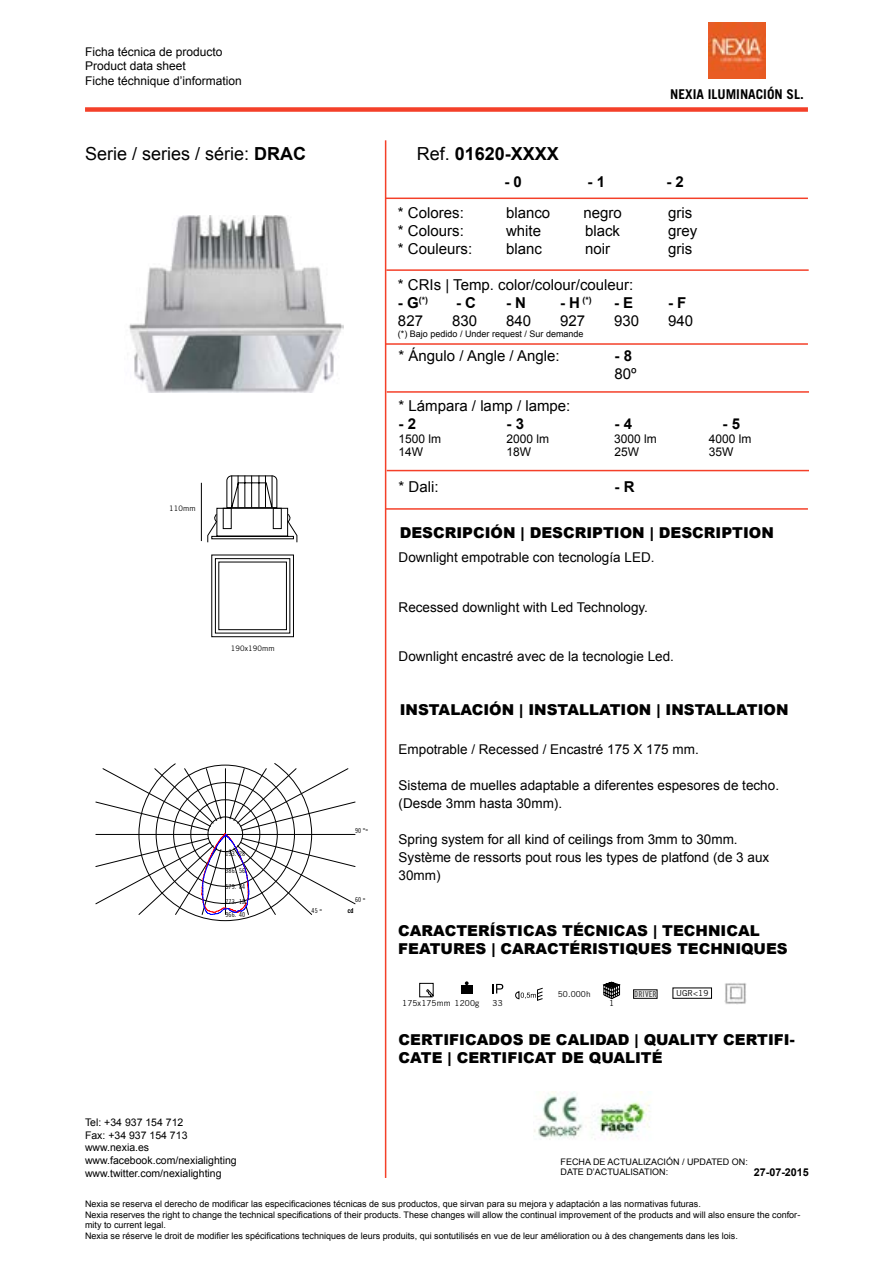
<style>
.page{position:relative;width:893px;height:1263px;background:#fff}
.page>*{position:absolute;margin:0;border:0;box-sizing:border-box;transform-origin:0 0}
.t1{font:18px "Arial";color:#000}
.t2{font:700 18px "Arial";color:#000}
.t3{font:900 15px/18px "Arial";color:#000}
.t4{font:15px "Arial";color:#000}
.t5{font:700 15px "Arial";color:#000}
.t6{font:13.5px/18px "Arial";color:#000}
.t7{font:700 13.5px "Trade Gothic LT Std";color:#000}
.t8{font:12px/14.4px "Arial";color:#000}
.t9{font:700 10.8px "Arial";color:#000}
.t10{font:10.5px/12.6px "Arial";color:#000}
.t11{font:9px/10.8px "Arial";color:#000}
.t12{font:700 8.7px "Arial";color:#000}
.t13{font:8.25px "Trade Gothic LT Std";letter-spacing:.01em;color:#000}
.t14{font:8.25px "Trade Gothic LT Std Bd Cn 20";letter-spacing:.01em;color:#575756}
.t15{font:7.5px "Trade Gothic LT Std";letter-spacing:.01em;color:#000}
.t16{font:6.75px "Trade Gothic LT Std Cn 18";color:#000}
.s1{font-weight:700}
.s2{font-weight:400}
.s3{font-size:15px}
</style>
<div class="page">
<div style="left:85px;top:107px;width:723px;height:5px;background:#f44029"></div>
<hr style="left:386px;top:269px;width:423px;height:2px;background:#f44029">
<hr style="left:386px;top:343px;width:422px;height:2px;background:#f44029">
<hr style="left:385px;top:140px;width:1px;height:1038px;background:#f44029">
<hr style="left:387px;top:391px;width:422px;height:2px;background:#f44029">
<hr style="left:386px;top:508px;width:422px;height:2px;background:#f44029">
<img style="left:534px;top:1092px;width:116px;height:48px">
<hr style="left:386px;top:198px;width:422px;height:1px;background:#f44029">
<hr style="left:387px;top:470px;width:422px;height:1px;background:#f44029">
<img style="left:725px;top:983px;width:22px;height:21px">
<img style="left:129px;top:216px;width:215px;height:176px">
<hr style="left:201px;top:483px;width:1px;height:58px;background:#000">
<svg style="left:207px;top:475px;width:90px;height:68px"></svg>
<div style="left:212px;top:555px;width:82px;height:82px;border:1px solid #000"></div>
<svg style="left:215px;top:558px;width:75px;height:75px"></svg>
<svg style="left:465px;top:981px;width:4px;height:4px"></svg>
<div style="left:461px;top:985px;width:12px;height:9px;background:#000"></div>
<svg style="left:493px;top:984px;width:10px;height:9px"></svg>
<svg style="left:603px;top:982px;width:17px;height:17px"></svg>
<svg style="left:515px;top:987px;width:28px;height:14px"></svg>
<svg style="left:419px;top:982px;width:15px;height:15px"></svg>
<svg style="left:95px;top:763px;width:260px;height:158px"></svg>
<img style="left:709px;top:22px;width:56px;height:57px">
<h3 class="t8" style="left:85px;top:45px;width:158px">Ficha técnica de producto<br>Product data sheet<br>Fiche téchnique d’information</h3>
<h1 class="t1" style="left:85px;top:142px;width:223px">Serie / series / série: <span class="s1">DRAC</span></h1>
<h1 class="t2" style="left:417px;top:142px;width:144px"><span class="s2">Ref.</span> 01620-XXXX</h1>
<h3 class="t7" style="left:670px;top:86px;width:135px">NEXIA ILUMINACIÓN SL.</h3>
<h2 class="t5" style="left:504px;top:172px;width:19px">- 0</h2>
<h2 class="t5" style="left:588px;top:172px;width:19px">- 1</h2>
<h2 class="t5" style="left:666px;top:172px;width:19px">- 2</h2>
<h2 class="t4" style="left:398px;top:203px;width:67px">* Colores:</h2>
<h2 class="t4" style="left:506px;top:203px;width:46px">blanco</h2>
<h2 class="t4" style="left:584px;top:203px;width:40px">negro</h2>
<h2 class="t4" style="left:668px;top:203px;width:26px">gris</h2>
<h2 class="t4" style="left:398px;top:221px;width:67px">* Colours:</h2>
<h2 class="t4" style="left:506px;top:221px;width:37px">white</h2>
<h2 class="t4" style="left:585px;top:221px;width:37px">black</h2>
<h2 class="t4" style="left:668px;top:221px;width:31px">grey</h2>
<h2 class="t4" style="left:398px;top:239px;width:76px">* Couleurs:</h2>
<h2 class="t4" style="left:506px;top:239px;width:37px">blanc</h2>
<h2 class="t4" style="left:585px;top:239px;width:27px">noir</h2>
<h2 class="t4" style="left:668px;top:239px;width:26px">gris</h2>
<h2 class="t4" style="left:398px;top:275px;width:237px">* CRIs | Temp. color/colour/couleur:</h2>
<p class="t12" style="left:398px;top:294px;width:32px"><span class="s3">- G</span>(*)</p>
<h2 class="t5" style="left:456px;top:293px;width:21px">- C</h2>
<h2 class="t5" style="left:506px;top:293px;width:21px">- N</h2>
<p class="t12" style="left:560px;top:294px;width:33px"><span class="s3">- H</span> (*)</p>
<h2 class="t5" style="left:614px;top:293px;width:21px">- E</h2>
<h2 class="t5" style="left:668px;top:293px;width:20px">- F</h2>
<h2 class="t4" style="left:398px;top:311px;width:27px">827</h2>
<h2 class="t4" style="left:452px;top:311px;width:27px">830</h2>
<h2 class="t4" style="left:506px;top:311px;width:27px">840</h2>
<h2 class="t4" style="left:560px;top:311px;width:27px">927</h2>
<h2 class="t4" style="left:614px;top:311px;width:27px">930</h2>
<h2 class="t4" style="left:668px;top:311px;width:27px">940</h2>
<p class="t11" style="left:398px;top:329px;width:187px">(*) Bajo pedido / Under request / Sur demande</p>
<h2 class="t4" style="left:399px;top:346px;width:162px">* Ángulo / Angle / Angle:</h2>
<h2 class="t5" style="left:615px;top:346px;width:19px">- 8</h2>
<h2 class="t4" style="left:615px;top:364px;width:24px">80º</h2>
<p class="t15" style="left:169px;top:503px;width:28px">110mm</p>
<p class="t15" style="left:231px;top:644px;width:45px">190x190mm</p>
<p class="t16" style="left:225px;top:850px;width:21px">193. 28</p>
<p class="t16" style="left:225px;top:866px;width:21px">386. 56</p>
<p class="t16" style="left:225px;top:882px;width:21px">579. 84</p>
<p class="t16" style="left:225px;top:898px;width:21px">773. 12</p>
<p class="t16" style="left:225px;top:910px;width:21px">966. 40</p>
<p class="t10" style="left:85px;top:1116px;width:153px">Tel: +34 937 154 712<br>Fax: +34 937 154 713 www.nexia.es www.facebook.com/nexialighting www.twitter.com/nexialighting</p>
<p class="t16" style="left:312px;top:906px;width:12px">45 °</p>
<p class="t16" style="left:355px;top:826px;width:15px">90 °°</p>
<p class="t16" style="left:355px;top:896px;width:12px">60 °</p>
<p class="t16" style="left:348px;top:906px;width:7px">cd</p>
<h2 class="t4" style="left:399px;top:396px;width:173px">* Lámpara / lamp / lampe:</h2>
<h2 class="t5" style="left:399px;top:414px;width:19px">- 2</h2>
<h2 class="t5" style="left:507px;top:414px;width:19px">- 3</h2>
<h2 class="t5" style="left:615px;top:414px;width:19px">- 4</h2>
<h2 class="t5" style="left:723px;top:414px;width:19px">- 5</h2>
<h3 class="t8" style="left:399px;top:432px;width:44px">1500 lm</h3>
<h3 class="t8" style="left:507px;top:432px;width:44px">2000 lm</h3>
<h3 class="t8" style="left:614px;top:432px;width:44px">3000 lm</h3>
<h3 class="t8" style="left:709px;top:432px;width:44px">4000 lm</h3>
<h3 class="t8" style="left:399px;top:445px;width:26px">14W</h3>
<h3 class="t8" style="left:507px;top:445px;width:26px">18W</h3>
<h3 class="t8" style="left:615px;top:445px;width:26px">25W</h3>
<h3 class="t8" style="left:709px;top:445px;width:26px">35W</h3>
<h2 class="t4" style="left:399px;top:477px;width:42px">* Dali:</h2>
<h2 class="t5" style="left:615px;top:477px;width:21px">- R</h2>
<h2 class="t3" style="left:400px;top:523px;width:376px">DESCRIPCIÓN | DESCRIPTION | DESCRIPTION</h2>
<h3 class="t6" style="left:399px;top:549px;width:257px">Downlight empotrable con tecnología LED.</h3>
<h3 class="t6" style="left:399px;top:598px;width:251px">Recessed downlight with Led Technology.</h3>
<h3 class="t6" style="left:399px;top:648px;width:277px">Downlight encastré avec de la tecnologie Led.</h3>
<h2 class="t3" style="left:400px;top:700px;width:390px">INSTALACIÓN | INSTALLATION | INSTALLATION</h2>
<h3 class="t6" style="left:399px;top:741px;width:302px">Empotrable / Recessed / Encastré 175 X 175 mm.</h3>
<h3 class="t6" style="left:399px;top:777px;width:382px">Sistema de muelles adaptable a diferentes espesores de techo. (Desde 3mm hasta 30mm).</h3>
<h3 class="t6" style="left:399px;top:831px;width:372px">Spring system for all kind of ceilings from 3mm to 30mm.<br>Système de ressorts pout rous les types de platfond (de 3 aux<br>30mm)</h3>
<h2 class="t3" style="left:398px;top:921px;width:391px">CARACTERÍSTICAS TÉCNICAS | TECHNICAL<br>FEATURES | CARACTÉRISTIQUES TECHNIQUES</h2>
<p class="t13" style="left:558px;top:989px;width:34px">50.000h</p>
<p class="t14" style="left:634px;top:989px;width:24px">DRIVER</p>
<p class="t13" style="left:676px;top:988px;width:34px">UGR&lt;19</p>
<p class="t13" style="left:455px;top:997px;width:26px">1200g</p>
<p class="t13" style="left:493px;top:997px;width:12px">33</p>
<p class="t13" style="left:609px;top:998px;width:7px">1</p>
<p class="t13" style="left:402px;top:998px;width:50px">175x175mm</p>
<h2 class="t3" style="left:399px;top:1030px;width:398px">CERTIFICADOS DE CALIDAD | QUALITY CERTIFI-<br>CATE | CERTIFICAT DE QUALITÉ</h2>
<p class="t11" style="left:561px;top:1156px;width:189px">FECHA DE ACTUALIZACIÓN / UPDATED ON:<br>DATE D’ACTUALISATION:</p>
<p class="t9" style="left:754px;top:1165px;width:57px">27-07-2015</p>
<p class="t11" style="left:85px;top:1198px;width:717px">Nexia se reserva el derecho de modificar las especificaciones técnicas de sus productos, que sirvan para su mejora y adaptación a las normativas futuras.<br>Nexia reserves the right to change the technical specifications of their products. These changes will allow the continual improvement of the products and will also ensure the confor&shy;mity to current legal.<br>Nexia se réserve le droit de modifier les spécifications techniques de leurs produits, qui sontutilisés en vue de leur amélioration ou à des changements dans les lois.</p>
</div>
